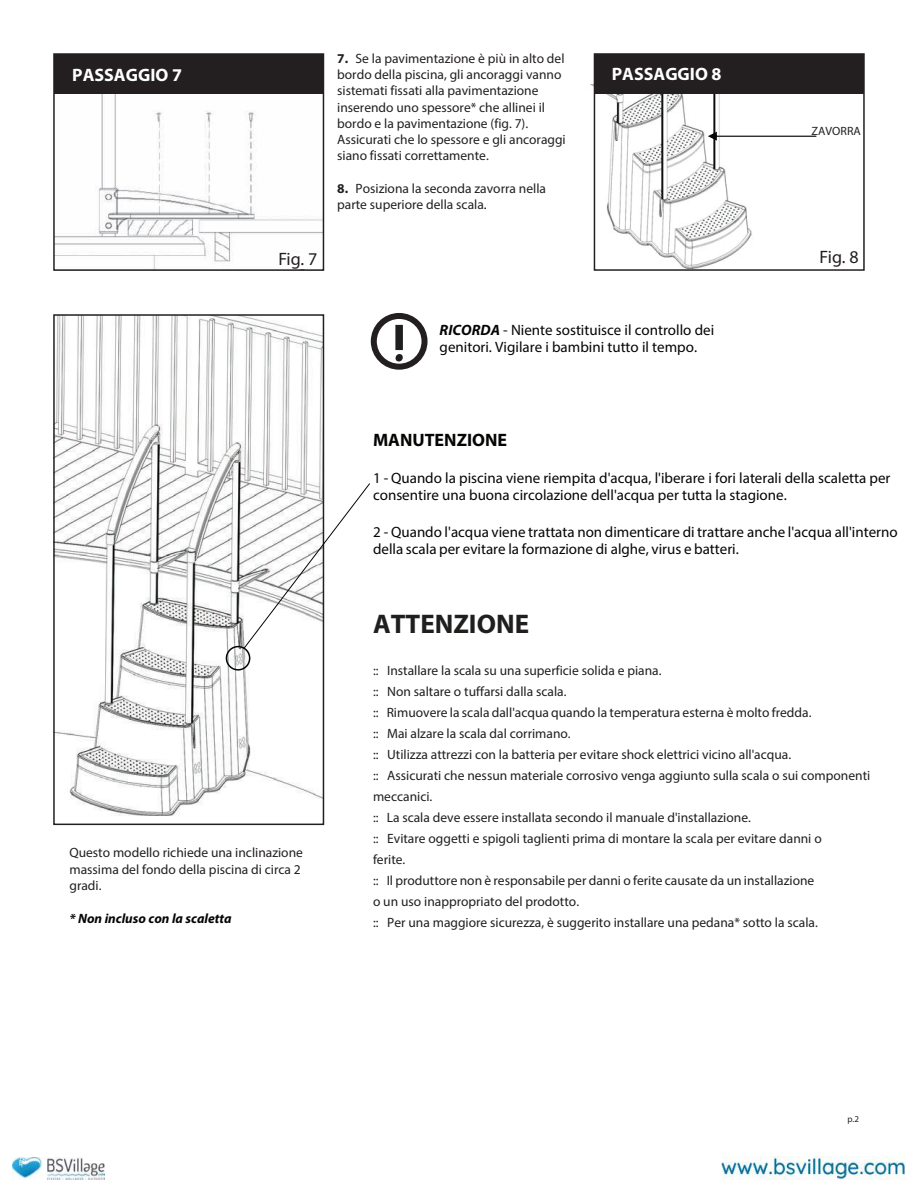
<style>
.page{position:relative;width:918px;height:1188px;background:#fff}
.page>*{position:absolute;margin:0;border:0;box-sizing:border-box;transform-origin:0 0}
.t1{font:700 27px "Myriad Pro";color:#211e1e}
.t2{font:700 18px "Myriad Pro";color:#fff}
.t3{font:700 18px "Myriad Pro";color:#050504}
.t4{font:18px "Myriad Pro";letter-spacing:-.015em;color:#231f20}
.t5{font:15px/16.8px "Myriad Pro";color:#050504}
.t6{font:13.5px/21px "Myriad Pro";color:#211e1e}
.t7{font:13.5px/16.2px "Myriad Pro";color:#231f20}
.t8{font:italic 700 13.5px "Myriad Pro";color:#050504}
.t9{font:12px "Myriad Pro";color:#231f20}
.t10{font:9px "Myriad Pro";color:#231f20}
.s1{font-weight:700}
.s2{color:#040503}
.s3{font-weight:700;font-style:italic}
</style>
<div class="page">
<div style="left:395px;top:325px;width:8px;height:25px;background:#211e1e"></div>
<svg style="left:395px;top:354px;width:8px;height:8px"></svg>
<div style="left:371px;top:313px;width:57px;height:57px;border:6px solid #231f20;border-radius:50%"></div>
<img style="left:56px;top:317px;width:265px;height:498px">
<img style="left:590px;top:84px;width:193px;height:185px">
<svg style="left:708px;top:132px;width:109px;height:9px"></svg>
<img style="left:56px;top:94px;width:265px;height:174px">
<div style="left:288px;top:254px;width:35px;height:15px;background:#fff"></div>
<div style="left:53px;top:53px;width:271px;height:218px;border:2px solid #231f20"></div>
<div style="left:54px;top:54px;width:270px;height:39px;background:#231f20"></div>
<div style="left:594px;top:53px;width:271px;height:218px;border:2px solid #231f20"></div>
<div style="left:594px;top:54px;width:270px;height:39px;background:#231f20"></div>
<div style="left:53px;top:314px;width:271px;height:511px;border:2px solid #231f20"></div>
<div style="left:226px;top:646px;width:24px;height:25px;border:2px solid #050504;border-radius:50%"></div>
<svg style="left:243px;top:482px;width:127px;height:168px"></svg>
<img style="left:13px;top:1158px;width:92px;height:21px">
<img style="left:722px;top:1156px;width:183px;height:23px">
<p class="t7" style="left:337px;top:50px;width:230px"><span class="s1">7.</span> Se la pavimentazione è più in alto del bordo della piscina, gli ancoraggi vanno sistemati fissati alla pavimentazione inserendo uno spessore* che allinei il bordo e la pavimentazione (fig. 7).<br>Assicurati che lo spessore e gli ancoraggi siano fissati correttamente.</p>
<p class="t7" style="left:337px;top:179px;width:210px;line-height:16.8px"><span class="s1">8.</span> Posiziona la seconda zavorra nella parte superiore della scala<span class="s2">.</span></p>
<h2 class="t2" style="left:72px;top:63px;width:111px">PASSAGGIO 7</h2>
<h2 class="t2" style="left:612px;top:62px;width:111px">PASSAGGIO 8</h2>
<h2 class="t4" style="left:278px;top:248px;width:41px">Fig. 7</h2>
<p class="t5" style="left:440px;top:321px;width:276px"><span class="s3">RICORDA</span> - Niente sostituisce il controllo dei genitori. Vigilare i bambini tutto il tempo.</p>
<p class="t9" style="left:812px;top:124px;width:51px">ZAVORRA</p>
<h2 class="t4" style="left:820px;top:246px;width:41px">Fig. 8</h2>
<p class="t7" style="left:69px;top:844px;width:235px">Questo modello richiede una inclinazione massima del fondo della piscina di circa 2 gradi.</p>
<p class="t8" style="left:69px;top:910px;width:164px">* Non incluso con la scaletta</p>
<h2 class="t3" style="left:373px;top:428px;width:136px">MANUTENZIONE</h2>
<p class="t5" style="left:373px;top:469px;width:519px">1 - Quando la piscina viene riempita d'acqua, l'iberare i fori laterali della scaletta per consentire una buona circolazione dell'acqua per tutta la stagione.</p>
<p class="t5" style="left:373px;top:523px;width:526px;line-height:17.4px">2 - Quando l'acqua viene trattata non dimenticare di trattare anche l'acqua all'interno della scala per evitare la formazione di alghe, virus e batteri.</p>
<h1 class="t1" style="left:373px;top:607px;width:158px">ATTENZIONE</h1>
<p class="t6" style="left:373px;top:659px;width:499px">:: Installare la scala su una superficie solida e piana.<br>:: Non saltare o tuffarsi dalla scala.<br>:: Rimuovere la scala dall'acqua quando la temperatura esterna è molto fredda.<br>:: Mai alzare la scala dal corrimano.<br>:: Utilizza attrezzi con la batteria per evitare shock elettrici vicino all'acqua.<br>:: Assicurati che nessun materiale corrosivo venga aggiunto sulla scala o sui componenti meccanici.<br>:: La scala deve essere installata secondo il manuale d'installazione.<br>:: Evitare oggetti e spigoli taglienti prima di montare la scala per evitare danni o<br>ferite.<br>:: Il produttore non è responsabile per danni o ferite causate da un installazione<br>o un uso inappropriato del prodotto.<br>:: Per una maggiore sicurezza, è suggerito installare una pedana* sotto la scala.</p>
<p class="t10" style="left:848px;top:1113px;width:13px">p.2</p>
</div>
